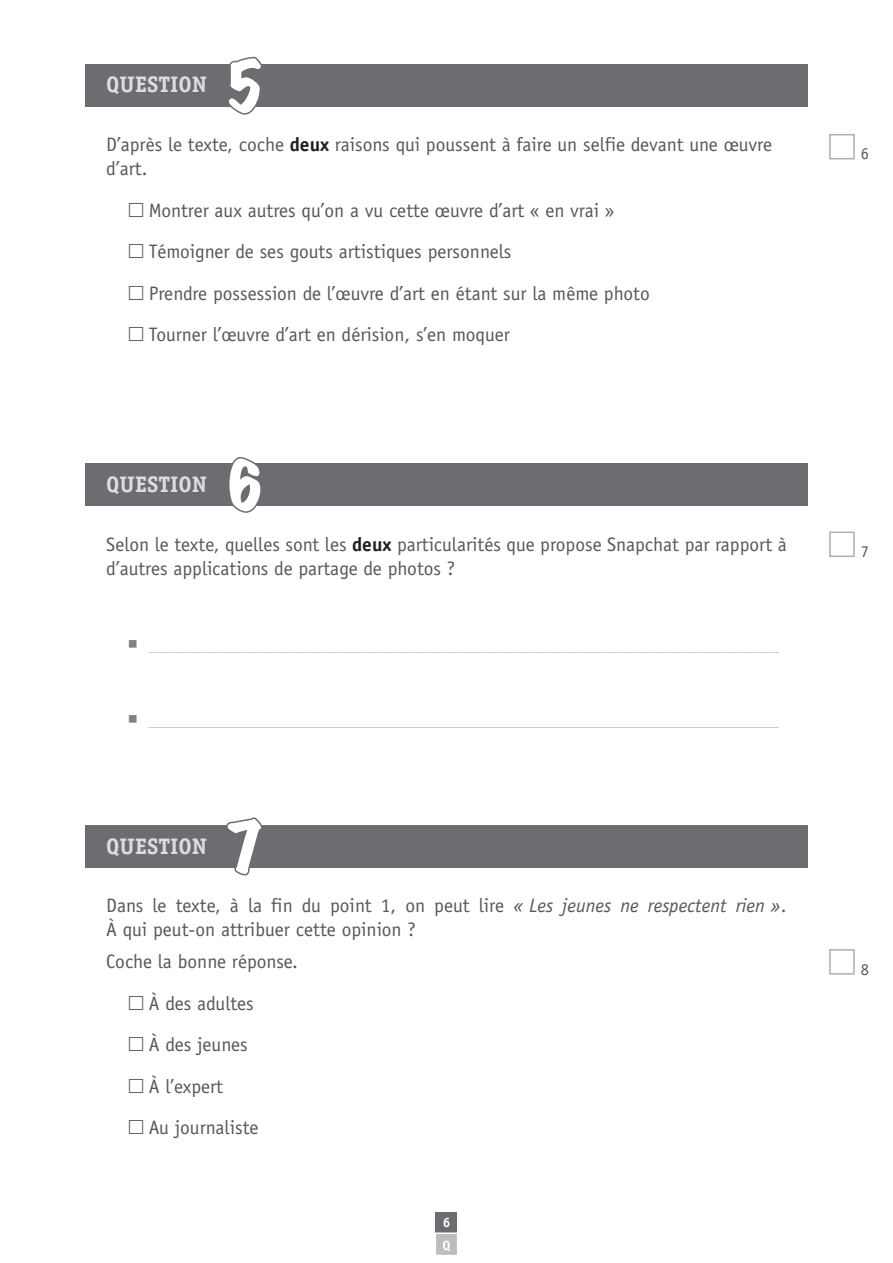
<style>
.page{position:relative;width:893px;height:1263px;background:#fff}
.page>*{position:absolute;margin:0;border:0;box-sizing:border-box;transform-origin:0 0}
.t1{font:expanded 60px "Marker Felt";color:#fff}
.t2{font:700 22.5px "Officina Serif";color:#dcdddf}
.t3{font:19.5px/41.5px "Officina Sans";color:#57585a}
.t4{font:16.5px "Officina Serif";color:#57585a}
.t5{font:15px "Officina Sans";color:#bcbdc0}
.t6{font:700 13.5px/22.8px "Officina Serif";color:#fff}
.s1{font-weight:700;color:#231f20}
.s2{color:#808285}
.s3{font-style:italic}
</style>
<div class="page">
<div style="left:85px;top:64px;width:723px;height:42px;background:#6c6d70"></div>
<div style="left:85px;top:825px;width:723px;height:42px;background:#6c6d70"></div>
<svg style="left:225px;top:56px;width:40px;height:59px"></svg>
<svg style="left:224px;top:817px;width:41px;height:59px"></svg>
<div style="left:85px;top:463px;width:723px;height:43px;background:#6c6d70"></div>
<svg style="left:232px;top:457px;width:25px;height:56px"></svg>
<div style="left:829px;top:134px;width:26px;height:25px;border:2px solid #adaeb2"></div>
<div style="left:829px;top:949px;width:26px;height:26px;border:2px solid #adaeb2"></div>
<div style="left:829px;top:531px;width:26px;height:26px;border:2px solid #adaeb2"></div>
<div style="left:436px;top:1212px;width:21px;height:21px;background:#6c6d70"></div>
<div style="left:435px;top:1232px;width:23px;height:24px;background:#bcbdc0;border:2px solid #fff"></div>
<p class="t2" style="left:106px;top:71px;width:102px">QUESTION</p>
<h1 class="t1" style="left:225px;top:39px;width:40px">5</h1>
<p class="t3" style="left:106px;top:133px;width:667px;line-height:24px">D’après le texte, coche <span class="s1">deux</span> raisons qui poussent à faire un selfie devant une œuvre d’art.</p>
<p class="t3" style="left:149px;top:190px;width:503px">Montrer aux autres qu’on a vu cette œuvre d’art « en vrai » Témoigner de ses gouts artistiques personnels<br>Prendre possession de l’œuvre d’art en étant sur la même photo Tourner l’œuvre d’art en dérision, s’en moquer</p>
<p class="t2" style="left:106px;top:470px;width:102px">QUESTION</p>
<h1 class="t1" style="left:225px;top:438px;width:40px">6</h1>
<p class="t3" style="left:106px;top:533px;width:682px;line-height:24px">Selon le texte, quelles sont les <span class="s1">deux</span> particularités que propose Snapchat par rapport à d’autres applications de partage de photos ?</p>
<p class="t5" style="left:128px;top:637px;width:653px"><span class="s2">○</span> ____________________________________________________________________________________</p>
<p class="t5" style="left:128px;top:712px;width:653px"><span class="s2">○</span> ____________________________________________________________________________________</p>
<p class="t2" style="left:106px;top:832px;width:102px">QUESTION</p>
<h1 class="t1" style="left:225px;top:800px;width:40px">7</h1>
<p class="t3" style="left:106px;top:893px;width:682px;line-height:24px">Dans le texte, à la fin du point 1, on peut lire <span class="s3">« Les jeunes ne respectent rien »</span>.<br>À qui peut-on attribuer cette opinion ?</p>
<p class="t3" style="left:149px;top:941px;width:151px;text-indent:-43px">Coche la bonne réponse.<br>À des adultes<br>À des jeunes<br>À l’expert<br>Au journaliste</p>
<p class="t6" style="left:442px;top:1211px;width:10px">6<br>Q</p>
<p class="t4" style="left:861px;top:144px;width:10px">6</p>
<p class="t4" style="left:861px;top:542px;width:10px">7</p>
<p class="t4" style="left:861px;top:959px;width:10px">8</p>
</div>
